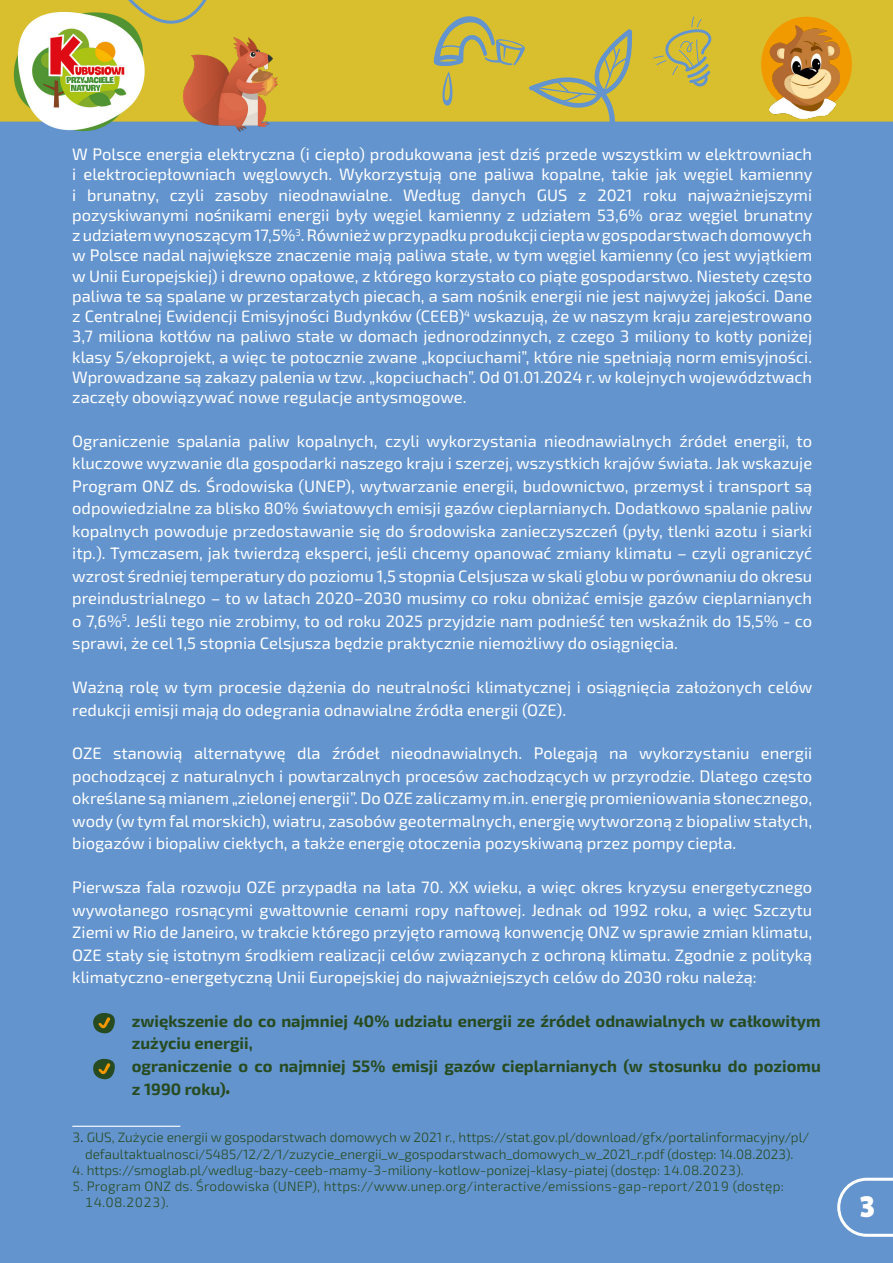
<style>
.page{position:relative;width:893px;height:1263px;background:#6394ce}
.page>*{position:absolute;margin:0;border:0;box-sizing:border-box;transform-origin:0 0}
.t1{font:29.1px "Paytone One";color:#fff}
.t2{font:16.5px/22.5px "Exo 2";color:#fff;text-align:justify}
.t3{font:700 16.5px/22.5px "Exo 2";color:#274b21}
.t4{font:300 13.5px/16.2px "Exo 2";color:#274b21;text-align:center}
.t5{font:300 13.5px/16.2px "Exo 2";letter-spacing:.02em;color:#274b21}
.s1{font-family:"Dyna Puff";font-weight:400;font-size:18px}
.s2{color:#000}
</style>
<div class="page">
<svg style="left:433px;top:16px;width:200px;height:110px;background:#c3b74b"></svg>
<svg style="left:102px;top:0;width:129px;height:74px"></svg>
<svg style="left:653px;top:16px;width:59px;height:71px;background:#c5b748"></svg>
<img style="left:183px;top:37px;width:94px;height:95px">
<div style="left:761px;top:17px;width:91px;height:95px;background:#f19a00;border-radius:50%"></div>
<img style="left:769px;top:25px;width:70px;height:94px">
<hr style="left:72px;top:1126px;width:108px;height:1px;background:#fff">
<svg style="left:837px;top:1178px;width:56px;height:59px;background:#76a1d4"></svg>
<svg style="left:93px;top:1013px;width:22px;height:21px"></svg>
<svg style="left:93px;top:1059px;width:22px;height:21px"></svg>
<p class="t2" style="left:72px;top:143px;width:742px;line-height:20.2px">W Polsce energia elektryczna (i ciepło) produkowana jest dziś przede wszystkim w elektrowniach i elektrociepłowniach węglowych. Wykorzystują one paliwa kopalne, takie jak węgiel kamienny i brunatny, czyli zasoby nieodnawialne. Według danych GUS z 2021 roku najważniejszymi pozyskiwanymi nośnikami energii były węgiel kamienny z udziałem 53,6% oraz węgiel brunatny z udziałem wynoszącym 17,5%<sup>3</sup>. Również w przypadku produkcji ciepła w gospodarstwach domowych w Polsce nadal największe znaczenie mają paliwa stałe, w tym węgiel kamienny (co jest wyjątkiem w Unii Europejskiej) i drewno opałowe, z którego korzystało co piąte gospodarstwo. Niestety często paliwa te są spalane w przestarzałych piecach, a sam nośnik energii nie jest najwyżej jakości. Dane z Centralnej Ewidencji Emisyjności Budynków (CEEB)<sup>4</sup> wskazują, że w naszym kraju zarejestrowano 3,7 miliona kotłów na paliwo stałe w domach jednorodzinnych, z czego 3 miliony to kotły poniżej klasy 5/ekoprojekt, a więc te potocznie zwane „kopciuchami”, które nie spełniają norm emisyjności.<br>Wprowadzane są zakazy palenia w tzw. „kopciuchach”. Od 01.01.2024 r. w kolejnych województwach zaczęły obowiązywać nowe regulacje antysmogowe.</p>
<p class="t2" style="left:72px;top:429px;width:742px">Ograniczenie spalania paliw kopalnych, czyli wykorzystania nieodnawialnych źródeł energii, to kluczowe wyzwanie dla gospodarki naszego kraju i szerzej, wszystkich krajów świata. Jak wskazuje Program ONZ ds. Środowiska (UNEP), wytwarzanie energii, budownictwo, przemysł i transport są odpowiedzialne za blisko 80% światowych emisji gazów cieplarnianych. Dodatkowo spalanie paliw kopalnych powoduje przedostawanie się do środowiska zanieczyszczeń (pyły, tlenki azotu i siarki itp.). Tymczasem, jak twierdzą eksperci, jeśli chcemy opanować zmiany klimatu – czyli ograniczyć wzrost średniej temperatury do poziomu 1,5 stopnia Celsjusza w skali globu w porównaniu do okresu preindustrialnego – to w latach 2020–2030 musimy co roku obniżać emisje gazów cieplarnianych o 7,6%<sup>5</sup>. Jeśli tego nie zrobimy, to od roku 2025 przyjdzie nam podnieść ten wskaźnik do 15,5% - co sprawi, że cel 1,5 stopnia Celsjusza będzie praktycznie niemożliwy do osiągnięcia.</p>
<p class="t2" style="left:72px;top:675px;width:742px">Ważną rolę w tym procesie dążenia do neutralności klimatycznej i osiągnięcia założonych celów redukcji emisji mają do odegrania odnawialne źródła energii (OZE).</p>
<p class="t2" style="left:72px;top:742px;width:741px">OZE stanowią alternatywę dla źródeł nieodnawialnych. Polegają na wykorzystaniu energii pochodzącej z naturalnych i powtarzalnych procesów zachodzących w przyrodzie. Dlatego często określane są mianem „zielonej energii”. Do OZE zaliczamy m.in. energię promieniowania słonecznego, wody (w tym fal morskich), wiatru, zasobów geotermalnych, energię wytworzoną z biopaliw stałych, biogazów i biopaliw ciekłych, a także energię otoczenia pozyskiwaną przez pompy ciepła.</p>
<p class="t2" style="left:72px;top:875px;width:741px">Pierwsza fala rozwoju OZE przypadła na lata 70. XX wieku, a więc okres kryzysu energetycznego wywołanego rosnącymi gwałtownie cenami ropy naftowej. Jednak od 1992 roku, a więc Szczytu Ziemi w Rio de Janeiro, w trakcie którego przyjęto ramową konwencję ONZ w sprawie zmian klimatu, OZE stały się istotnym środkiem realizacji celów związanych z ochroną klimatu. Zgodnie z polityką klimatyczno-energetyczną Unii Europejskiej do najważniejszych celów do 2030 roku należą:</p>
<p class="t3" style="left:132px;top:1009px;width:690px">zwiększenie do co najmniej 40% udziału energii ze źródeł odnawialnych w całkowitym zużyciu energii,<br>ograniczenie o co najmniej 55% emisji gazów cieplarnianych (w stosunku do poziomu z 1990 roku)<span class="s1">.</span></p>
<p class="t4" style="left:72px;top:1129px;width:739px">3<span class="s2">.</span> GUS, Zużycie energii w gospodarstwach domowych w 2021 r., https://stat.gov.pl/download/gfx/portalinformacyjny/pl/ defaultaktualnosci/5485/12/2/1/zuzycie_energii_w_gospodarstwach_domowych_w_2021_r.pdf (dostęp: 14.08.2023).</p>
<p class="t4" style="left:72px;top:1161px;width:673px">4. https://smoglab.pl/wedlug-bazy-ceeb-mamy-3-miliony-kotlow-ponizej-klasy-piatej (dostęp: 14.08.2023).</p>
<p class="t5" style="left:85px;top:1178px;width:700px;text-indent:-13px">5. Program ONZ ds. Środowiska (UNEP), https://www.unep.org/interactive/emissions-gap-report/2019 (dostęp:<br>14.08.2023).</p>
<h1 class="t1" style="left:860px;top:1182px;width:17px">3</h1>
</div>
